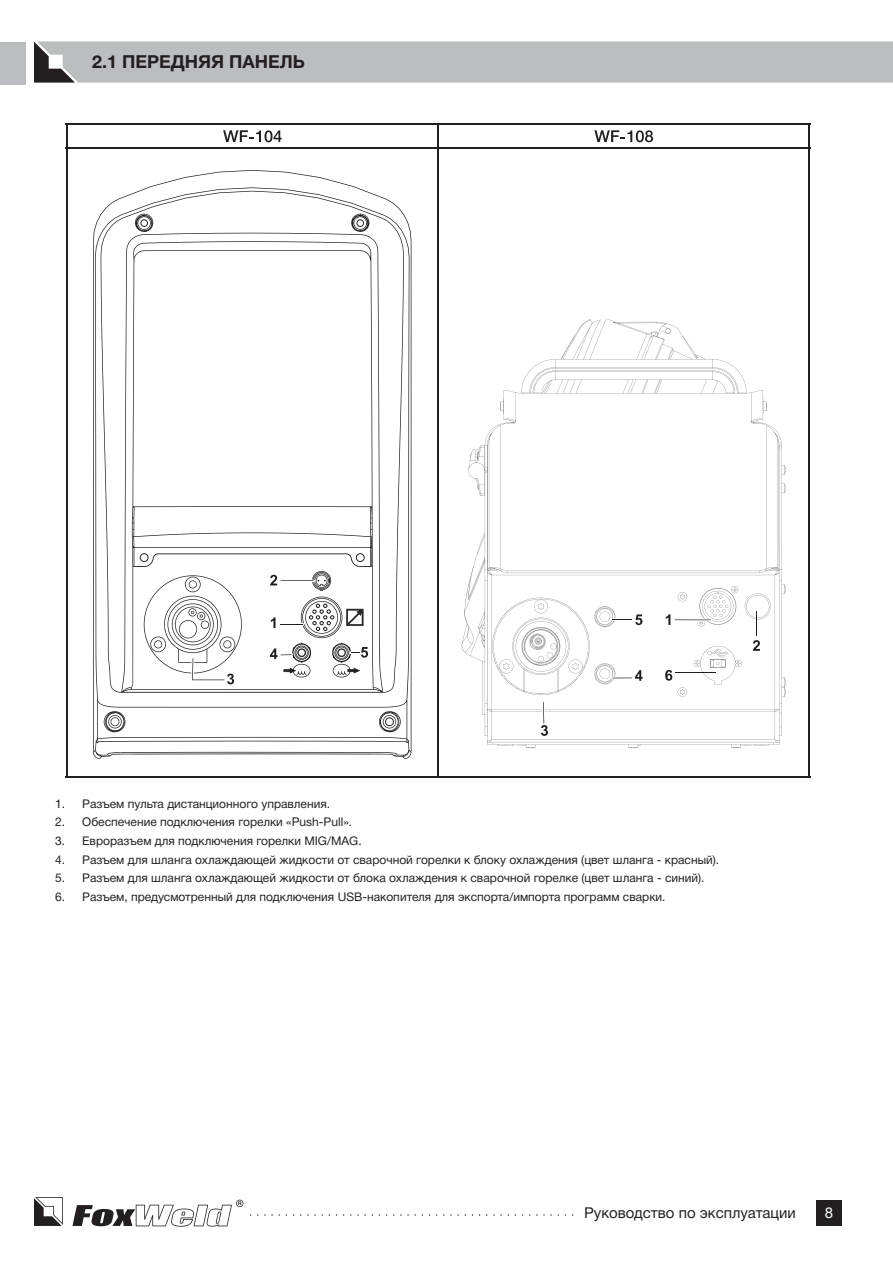
<style>
.page{position:relative;width:893px;height:1263px;background:#fff}
.page>*{position:absolute;margin:0;border:0;box-sizing:border-box;transform-origin:0 0}
.t1{font:700 18px "Helvetica Neue Cyr";color:#231f20}
.основной_абзац{font:15px "Helvetica Neue Cyr";color:#231f20}
.основной_абзац-2{font:15px "Helvetica Neue Cyr";color:#fff}
.t2{font:12px "Helvetica Neue Cyr";color:#231f20}
</style>
<div class="page">
<svg style="left:250px;top:1214px;width:323px;height:1px"></svg>
<div style="left:816px;top:1200px;width:26px;height:25px;background:#231f20"></div>
<svg style="left:34px;top:1197px;width:29px;height:29px"></svg>
<svg style="left:72px;top:1199px;width:171px;height:27px"></svg>
<svg style="left:34px;top:41px;width:859px;height:42px;background:#babbbe"></svg>
<hr style="left:66px;top:123px;width:372px;height:2px;background:#231f20">
<svg style="left:66px;top:125px;width:1px;height:22px"></svg>
<hr style="left:438px;top:123px;width:372px;height:2px;background:#231f20">
<hr style="left:437px;top:125px;width:2px;height:22px;background:#231f20">
<hr style="left:808px;top:125px;width:2px;height:22px;background:#231f20">
<hr style="left:66px;top:147px;width:372px;height:2px;background:#231f20">
<hr style="left:66px;top:149px;width:1px;height:628px;background:#231f20">
<hr style="left:438px;top:147px;width:372px;height:2px;background:#231f20">
<hr style="left:437px;top:149px;width:2px;height:628px;background:#231f20">
<hr style="left:808px;top:149px;width:2px;height:628px;background:#231f20">
<hr style="left:66px;top:777px;width:372px;height:1px;background:#231f20">
<hr style="left:438px;top:777px;width:372px;height:1px;background:#231f20">
<svg style="left:223px;top:130px;width:59px;height:12px"></svg>
<svg style="left:594px;top:130px;width:59px;height:12px"></svg>
<svg style="left:93px;top:205px;width:318px;height:554px"></svg>
<svg style="left:108px;top:170px;width:301px;height:587px"></svg>
<svg style="left:144px;top:571px;width:224px;height:113px"></svg>
<svg style="left:465px;top:587px;width:320px;height:161px"></svg>
<svg style="left:468px;top:319px;width:317px;height:300px"></svg>
<hr style="left:673px;top:618px;width:39px;height:3px;background:#fff">
<hr style="left:611px;top:618px;width:23px;height:3px;background:#fff">
<hr style="left:611px;top:676px;width:23px;height:3px;background:#fff">
<hr style="left:675px;top:619px;width:36px;height:1px;background:#231f20">
<svg style="left:666px;top:614px;width:4px;height:11px"></svg>
<svg style="left:612px;top:614px;width:30px;height:11px"></svg>
<svg style="left:612px;top:670px;width:31px;height:11px"></svg>
<svg style="left:541px;top:700px;width:7px;height:36px"></svg>
<svg style="left:748px;top:612px;width:12px;height:39px"></svg>
<hr style="left:675px;top:672px;width:40px;height:1px;background:#231f20">
<svg style="left:665px;top:670px;width:7px;height:11px"></svg>
<div style="left:0;top:43px;width:25px;height:42px;background:#bcbdc0"></div>
<p class="t1" style="left:92px;top:52px;width:214px">2.1 ПЕРЕДНЯЯ ПАНЕЛЬ</p>
<p class="t2" style="left:55px;top:797px;width:276px">1. Разъем пульта дистанционного управления.</p>
<p class="t2" style="left:55px;top:815px;width:299px">2. Обеспечение подключения горелки «Push-Pull».</p>
<p class="t2" style="left:55px;top:834px;width:308px">3. Евроразъем для подключения горелки MIG/MAG.</p>
<p class="t2" style="left:55px;top:853px;width:665px">4. Разъем для шланга охлаждающей жидкости от сварочной горелки к блоку охлаждения (цвет шланга - красный).</p>
<p class="t2" style="left:55px;top:871px;width:651px">5. Разъем для шланга охлаждающей жидкости от блока охлаждения к сварочной горелке (цвет шланга - синий).</p>
<p class="t2" style="left:55px;top:890px;width:612px">6. Разъем, предусмотренный для подключения USB-накопителя для экспорта/импорта программ сварки.</p>
<p class="основной_абзац" style="left:584px;top:1204px;width:213px">Руководство по эксплуатации</p>
<p class="основной_абзац-2" style="left:825px;top:1204px;width:10px">8</p>
</div>
